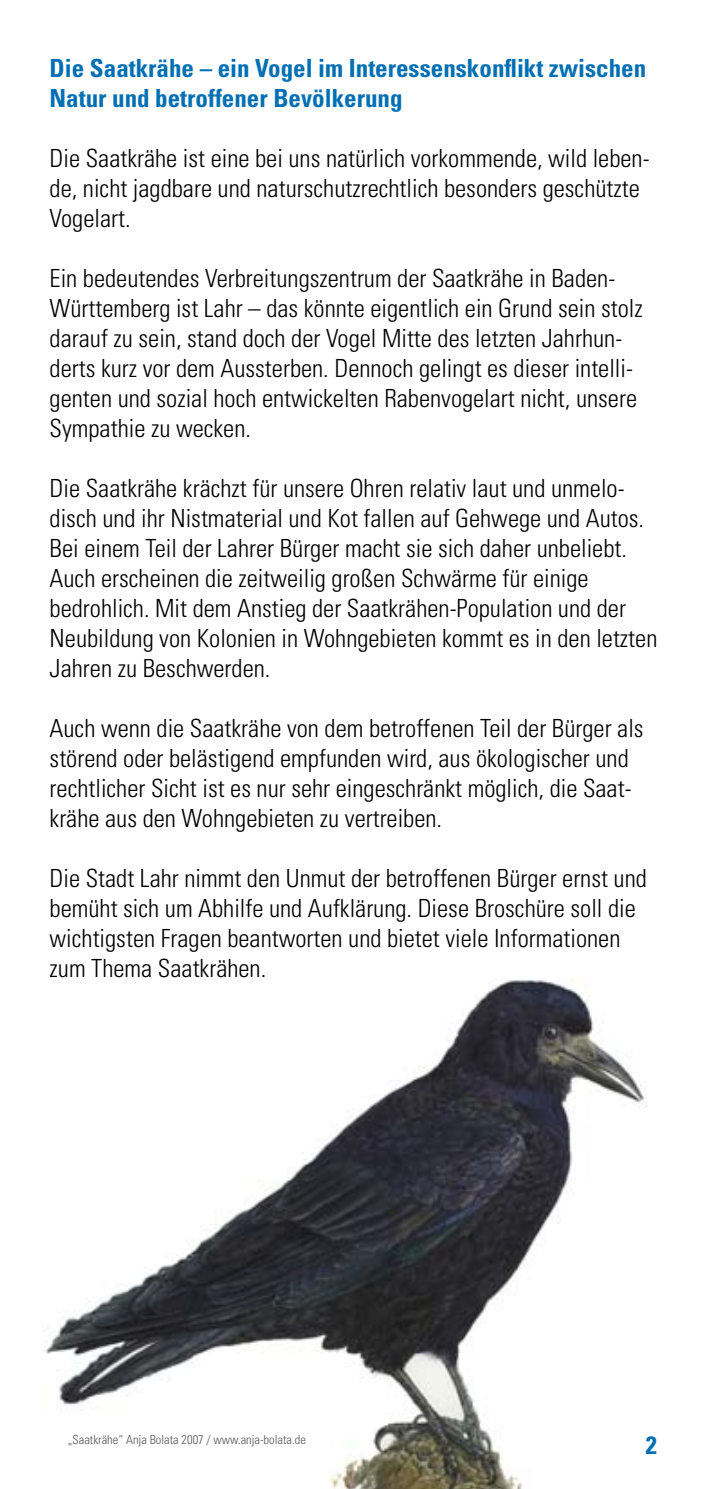
<style>
.page{position:relative;width:702px;height:1489px;background:#fff}
.page>*{position:absolute;margin:0;border:0;box-sizing:border-box;transform-origin:0 0}
.t1{font:300 condensed 25px/30px "Univers";color:#000}
.t2{font:700 condensed 25px/30px "Univers";color:#006fb4}
.t3{font:300 condensed 12.5px "Univers";color:#58585a}
</style>
<div class="page">
<img style="left:45px;top:979px;width:602px;height:509px">
<p class="t2" style="left:50px;top:53px;width:598px">Die Saatkrähe – ein Vogel im Interessenskonflikt zwischen<br>Natur und betroffener Bevölkerung</p>
<p class="t1" style="left:50px;top:143px;width:601px">Die Saatkrähe ist eine bei uns natürlich vorkommende, wild leben&shy;de, nicht jagdbare und naturschutzrechtlich besonders geschützte<br>Vogelart.</p>
<p class="t1" style="left:50px;top:263px;width:594px">Ein bedeutendes Verbreitungszentrum der Saatkrähe in Baden-Württemberg ist Lahr – das könnte eigentlich ein Grund sein stolz darauf zu sein, stand doch der Vogel Mitte des letzten Jahrhun&shy;derts kurz vor dem Aussterben. Dennoch gelingt es dieser intelli&shy;genten und sozial hoch entwickelten Rabenvogelart nicht, unsere Sympathie zu wecken.</p>
<p class="t1" style="left:50px;top:473px;width:609px">Die Saatkrähe krächzt für unsere Ohren relativ laut und unmelo&shy;disch und ihr Nistmaterial und Kot fallen auf Gehwege und Autos.<br>Bei einem Teil der Lahrer Bürger macht sie sich daher unbeliebt.<br>Auch erscheinen die zeitweilig großen Schwärme für einige bedrohlich. Mit dem Anstieg der Saatkrähen-Population und der Neubildung von Kolonien in Wohngebieten kommt es in den letzten Jahren zu Beschwerden.</p>
<p class="t1" style="left:50px;top:713px;width:595px">Auch wenn die Saatkrähe von dem betroffenen Teil der Bürger als störend oder belästigend empfunden wird, aus ökologischer und rechtlicher Sicht ist es nur sehr eingeschränkt möglich, die Saat&shy;krähe aus den Wohngebieten zu vertreiben.</p>
<p class="t1" style="left:50px;top:863px;width:598px">Die Stadt Lahr nimmt den Unmut der betroffenen Bürger ernst und bemüht sich um Abhilfe und Aufklärung. Diese Broschüre soll die wichtigsten Fragen beantworten und bietet viele Informationen zum Thema Saatkrähen.</p>
<p class="t3" style="left:68px;top:1431px;width:240px">„Saatkrähe“ Anja Bolata 2007 / www.anja-bolata.de</p>
<p class="t2" style="left:645px;top:1429px;width:13px">2</p>
</div>
